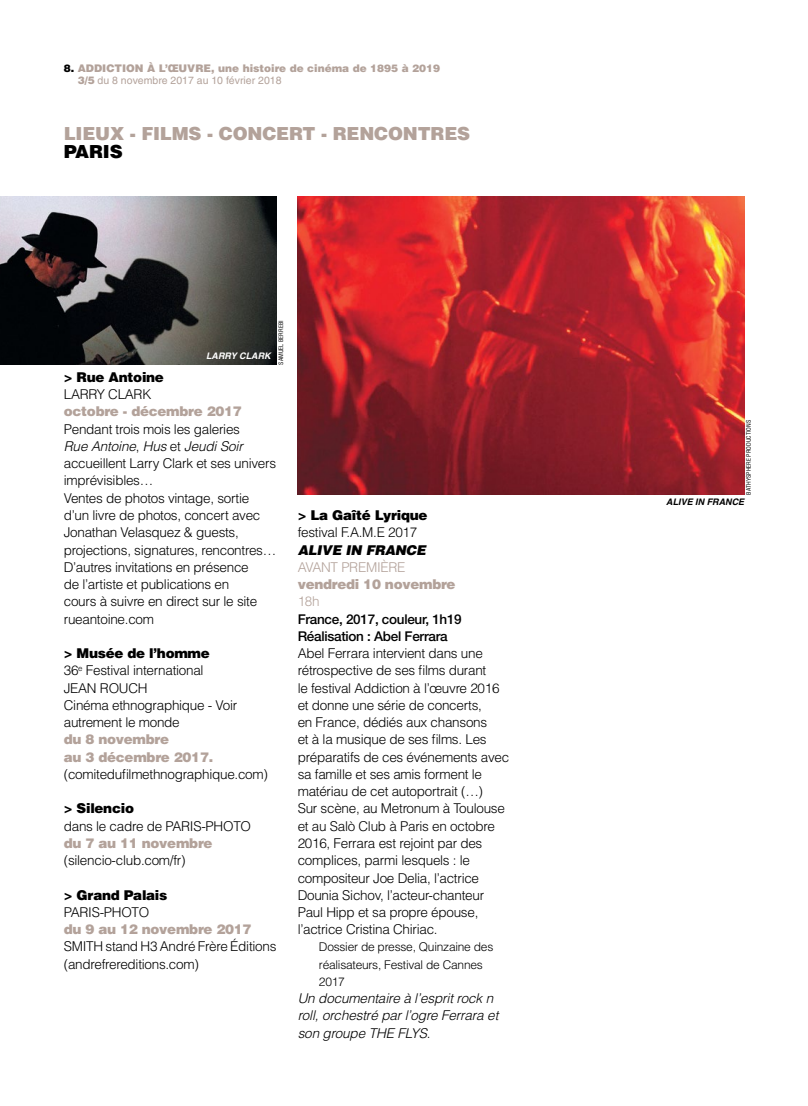
<style>
.page{position:relative;width:808px;height:1106px;background:#fff}
.page>*{position:absolute;margin:0;border:0;box-sizing:border-box;transform-origin:0 0}
.t1{font:900 18px "Helvetica";letter-spacing:-.01em;color:#b3a29a}
.t2{font:900 18px "Helvetica";letter-spacing:-.01em;color:#000}
.t3{font:300 13.5px/17.2px "Helvetica";letter-spacing:-.02em;color:#000}
.t4{font:900 13.5px/17.2px "Helvetica";letter-spacing:-.02em;color:#b3a29a}
.t5{font:italic 300 13.5px/17.2px "Helvetica";letter-spacing:-.01em;color:#000}
.t6{font:900 13.5px "Helvetica";letter-spacing:-.02em;color:#000}
.t7{font:500 13.5px/17.2px "Helvetica Neue LT Pro";letter-spacing:-.02em;color:#000}
.t8{font:300 13.5px "Helvetica";letter-spacing:-.02em;color:#b3a29a}
.t9{font:italic 900 13.5px "Helvetica";letter-spacing:-.02em;color:#000}
.t10{font:300 12px/17.2px "Helvetica";letter-spacing:-.02em;color:#000}
.t11{font:900 10.5px/12px "Helvetica";color:#b3a29a}
.t12{font:italic 700 9px "Helvetica";color:#000}
.t13{font:italic 700 9px "Helvetica";color:#fff}
.t14{font:condensed 6px "Helvetica";color:#000}
.s1{color:#000}
.s2{font-weight:400}
.s3{font-style:italic}
.s4{font-weight:900}
.s5{font-style:normal}
</style>
<div class="page">
<img style="left:0;top:196px;width:276px;height:168px">
<img style="left:298px;top:196px;width:446px;height:298px">
<p class="t11" style="left:64px;top:62px;width:114px"><span class="s1">8.</span> ADDICTION à l’œuvre</p>
<p class="t11" style="left:78px;top:62px;width:364px;text-indent:133px">, une histoire de cinéma de 1895 à 2019<br>3/5 <span class="s2">du 8 novembre 2017 au 10 février 2018</span></p>
<h1 class="t1" style="left:64px;top:122px;width:408px">LIEUX - FILMS - CONCERT - RENCONTRES</h1>
<h1 class="t2" style="left:64px;top:139px;width:60px">PARIS</h1>
<p class="t14" style="left:277px;top:365px;width:46px;rotate:-90deg">SAMUEL BERREBI</p>
<p class="t13" style="left:206px;top:350px;width:14px">LARRY</p>
<p class="t13" style="left:239px;top:350px;width:14px">CLARK</p>
<p class="t6" style="left:64px;top:368px;width:102px">&gt; Rue Antoine</p>
<p class="t3" style="left:64px;top:385px;width:9px">LARR</p>
<p class="t3" style="left:97px;top:385px;width:21px">Y CLAR</p>
<p class="t3" style="left:142px;top:385px;width:11px">K</p>
<p class="t4" style="left:64px;top:402px;width:180px">octobre - décembre 2017</p>
<p class="t3" style="left:64px;top:420px;width:214px">Pendant trois mois les galeries<br><span class="s3">Rue Antoine</span>, <span class="s3">Hus</span> et <span class="s3">Jeudi Soir </span>accueillent Larry Clark et ses univers imprévisibles…<br>Ventes de photos vintage, sortie d’un livre de photos, concert avec<br>Jonathan Velasquez &amp; guests, projections, signatures, rencontres…<br>D’autres invitations en présence<br>de l’artiste et publications en<br>cours à suivre en direct sur le site rueantoine.com</p>
<p class="t3" style="left:64px;top:644px;width:175px"><span class="s4">&gt; Musée de l’homme<br></span>36<sup>e</sup> Festival international<br>JEANROUCH<br>Cinéma ethnographique - Voir autrement le monde</p>
<p class="t4" style="left:64px;top:730px;width:151px">du 8 novembre<br>au 3 décembre 2017.</p>
<p class="t3" style="left:64px;top:765px;width:206px">(comitedufilmethnographique.com)</p>
<p class="t6" style="left:64px;top:799px;width:72px">&gt; Silencio</p>
<p class="t3" style="left:64px;top:816px;width:117px">dans le cadre de PARIS</p>
<p class="t3" style="left:201px;top:816px;width:23px">-PHOTO</p>
<p class="t4" style="left:64px;top:834px;width:150px">du 7 au 11 novembre</p>
<p class="t3" style="left:64px;top:851px;width:123px">(silencio-club.com/fr)</p>
<p class="t6" style="left:64px;top:886px;width:105px">&gt; Grand Palais</p>
<p class="t3" style="left:64px;top:903px;width:16px">PARIS</p>
<p class="t3" style="left:100px;top:903px;width:23px">-PHOTO</p>
<p class="t4" style="left:64px;top:920px;width:189px">du 9 au 12 novembre 2017</p>
<p class="t3" style="left:64px;top:937px;width:214px">SMITH stand H3 André Frère Éditions (andrefrereditions.com)</p>
<p class="t6" style="left:298px;top:506px;width:131px">&gt; La Gaîté Lyrique</p>
<p class="t3" style="left:298px;top:523px;width:121px">festival F.A.M.E 2017</p>
<p class="t9" style="left:298px;top:541px;width:130px">ALIVE IN FRANCE</p>
<p class="t8" style="left:298px;top:558px;width:25px">AVANT</p>
<p class="t8" style="left:341px;top:558px;width:56px">PREMI ÈRE</p>
<p class="t4" style="left:298px;top:575px;width:159px">vendredi 10 novembre</p>
<p class="t8" style="left:298px;top:593px;width:23px">18h</p>
<p class="t7" style="left:298px;top:610px;width:166px">France, 2017, couleur, 1h19<br>Réalisation : Abel Ferrara</p>
<p class="t3" style="left:298px;top:644px;width:213px">Abel Ferrara intervient dans une rétrospective de ses films durant<br>le festival Addiction à l’œuvre 2016 et donne une série de concerts,<br>en France, dédiés aux chansons<br>et à la musique de ses films. Les préparatifs de ces événements avec sa famille et ses amis forment le matériau de cet autoportrait (…)<br>Sur scène, au Metronum à Toulouse et au Salò Club à Paris en octobre<br>2016, Ferrara est rejoint par des complices, parmi lesquels : le compositeur Joe Delia, l’actrice<br>Dounia Sichov, l’acteur-chanteur<br>Paul H ipp et sa propre épouse, l’actrice Cristina Chiriac.</p>
<p class="t10" style="left:319px;top:938px;width:176px">Dossier de presse, Quinzaine des réalisateurs, Festival de Cannes<br>2017</p>
<p class="t5" style="left:298px;top:989px;width:202px">Un documentaire à l’esprit rock n roll, orchestré par l’ogre Ferrara et son groupe THE FLYS<span class="s5">.</span></p>
<p class="t14" style="left:745px;top:494px;width:76px;rotate:-90deg">bathysphere productions</p>
<p class="t12" style="left:666px;top:497px;width:80px">ALIVE IN FRANCE</p>
</div>
